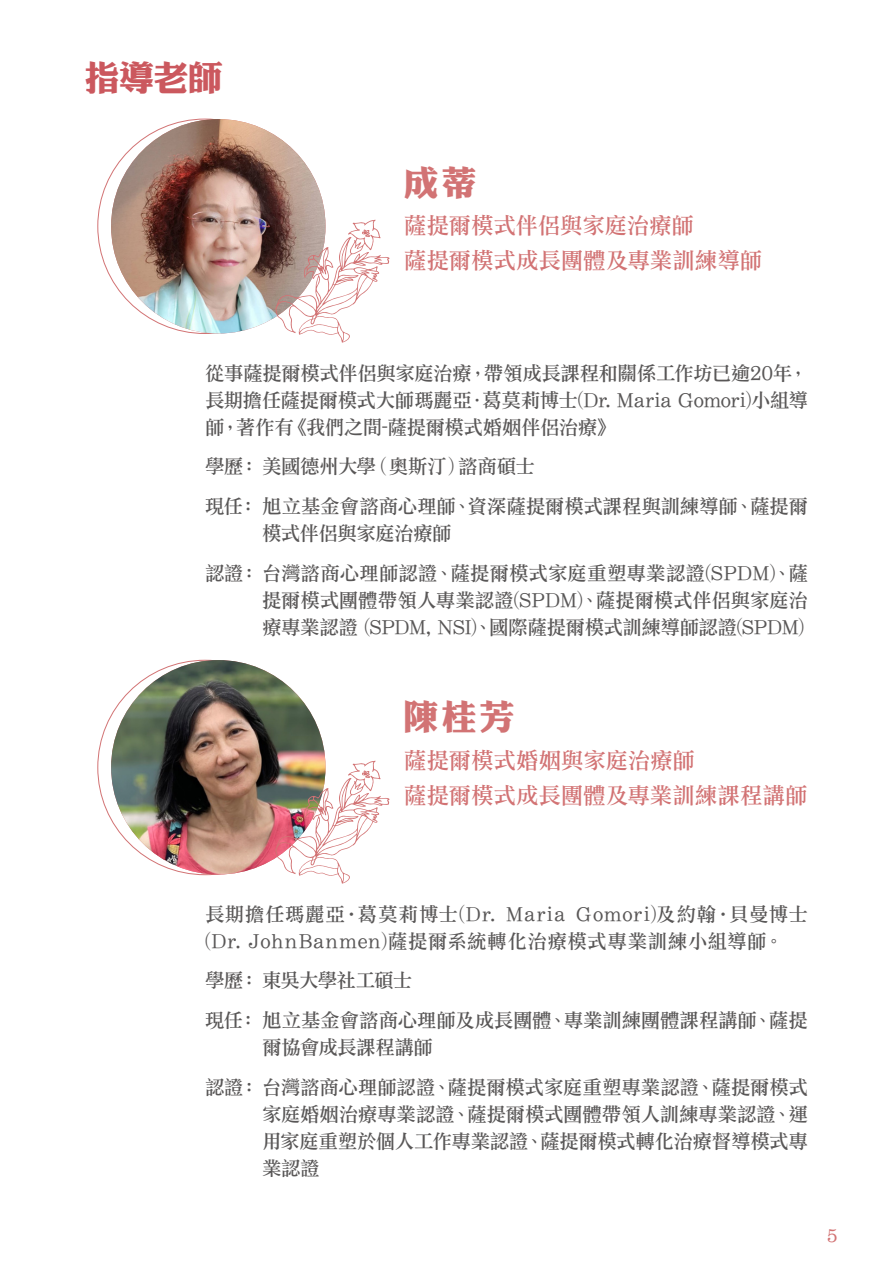
<style>
.page{position:relative;width:893px;height:1263px;background:#fff}
.page>*{position:absolute;margin:0;border:0;box-sizing:border-box;transform-origin:0 0}
.t1{font:34.5px "DF Li King Hei XB HK BF";color:#d27374}
.t2{font:34.5px "DF Li King Hei XB HK BF";color:#cb585e}
.t3{font:22.5px/34.8px "DF Li Song W5 WINP BF";letter-spacing:-.005em;color:#d27374}
.t4{font:19.5px/27px "DF Li Song W5 WINP BF";letter-spacing:-.01em;color:#595757}
.t5{font:19.5px/27px "DF Li Song W5 WINP BF";letter-spacing:.03em;color:#595757}
.t6{font:18px "DF Li Song W5 WINP BF";color:#d27374}
</style>
<div class="page">
<img style="left:111px;top:119px;width:215px;height:214px;border-radius:107px">
<img style="left:111px;top:660px;width:215px;height:214px;border-radius:107px">
<svg style="left:275px;top:219px;width:115px;height:124px"></svg>
<img style="left:275px;top:760px;width:115px;height:124px">
<h1 class="t2" style="left:85px;top:61px;width:139px">指導老師</h1>
<h1 class="t1" style="left:404px;top:165px;width:74px">成蒂</h1>
<p class="t3" style="left:404px;top:208px;width:360px">薩提爾模式伴侶與家庭治療師<br>薩提爾模式成長團體及專業訓練導師</p>
<p class="t4" style="left:205px;top:359px;width:604px;text-align:justify">從事薩提爾模式伴侶與家庭治療，帶領成長課程和關係工作坊已逾20年，長期擔任薩提爾模式大師瑪麗亞．葛莫莉博士(Dr. Maria Gomori)小組導師，著作有《我們之間-薩提爾模式婚姻伴侶治療》</p>
<p class="t4" style="left:205px;top:447px;width:604px;line-height:39.8px">學歷：美國德州大學（奧斯汀）諮商碩士<br>現任：旭立基金會諮商心理師、資深薩提爾模式課程與訓練導師、薩提爾</p>
<p class="t4" style="left:205px;top:513px;width:604px;line-height:39.8px;text-indent:57px">模式伴侶與家庭治療師<br>認證：台灣諮商心理師認證、薩提爾模式家庭重塑專業認證(SPDM)、薩</p>
<p class="t4" style="left:262px;top:587px;width:547px">提爾模式團體帶領人專業認證(SPDM)、薩提爾模式伴侶與家庭治療專業認證 (SPDM, NSI)、國際薩提爾模式訓練導師認證(SPDM)</p>
<h1 class="t1" style="left:404px;top:699px;width:112px">陳桂芳</h1>
<p class="t3" style="left:404px;top:743px;width:405px">薩提爾模式婚姻與家庭治療師<br>薩提爾模式成長團體及專業訓練課程講師</p>
<p class="t5" style="left:205px;top:900px;width:604px">長期擔任瑪麗亞‧葛莫莉博士(Dr. Maria Gomori)及約翰• 貝曼博士(Dr. JohnBanmen)薩提爾系統轉化治療模式專業訓練小組導師。</p>
<p class="t4" style="left:205px;top:961px;width:604px;line-height:39.8px">學歷：東吳大學社工碩士<br>現任：旭立基金會諮商心理師及成長團體、專業訓練團體課程講師、薩提</p>
<p class="t4" style="left:205px;top:1027px;width:604px;line-height:39.8px;text-indent:57px">爾協會成長課程講師<br>認證：台灣諮商心理師認證、薩提爾模式家庭重塑專業認證、薩提爾模式</p>
<p class="t4" style="left:262px;top:1100px;width:547px;text-align:justify">家庭婚姻治療專業認證、薩提爾模式團體帶領人訓練專業認證、運用家庭重塑於個人工作專業認證、薩提爾模式轉化治療督導模式專業認證</p>
<p class="t6" style="left:827px;top:1227px;width:12px">5</p>
</div>
